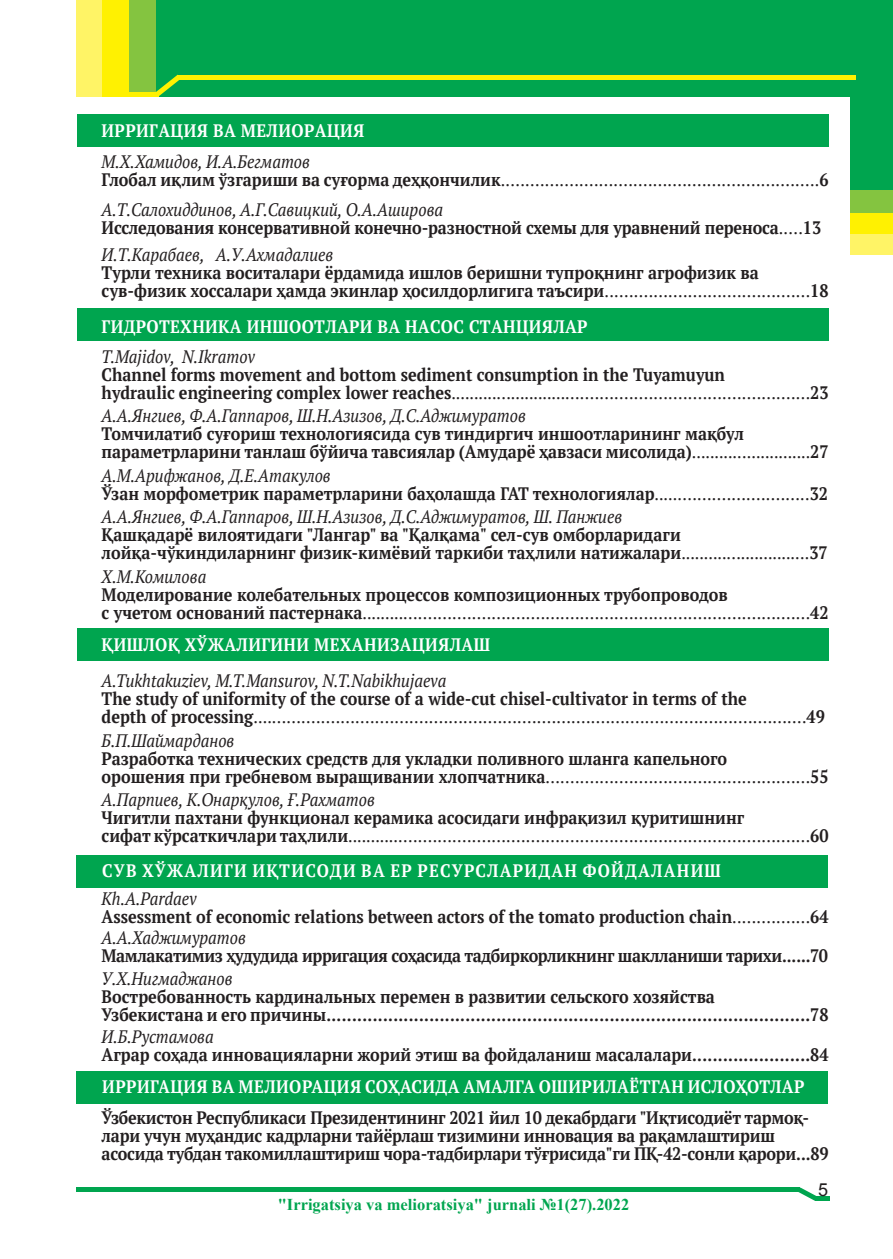
<style>
.page{position:relative;width:893px;height:1259px;background:#fff}
.page>*{position:absolute;margin:0;border:0;box-sizing:border-box;transform-origin:0 0}
.OSN{font:700 18px "PT Serif";color:#231f20;scale:.9 1}
.OSN-2{font:18px "PT Serif";color:#231f20;scale:.9 1}
.OSN-3{font:italic 18px "PT Serif";color:#231f20;scale:.9 1}
.OSN-4{font:700 18px "PT Serif";letter-spacing:.025em;color:#fff;scale:.9 1}
.OSN-5{font:700 18px "PT Serif";letter-spacing:-.025em;color:#231f20;scale:.9 1}
.OSN-6{font:700 18px "PT Serif";letter-spacing:.08em;color:#fff;scale:.9 1}
.t1{font:18px "Arial";color:#231f20}
.t2{font:700 16.5px "Times New Roman";color:#00a54f}
.s1{font-weight:700}
.s2{font-weight:400}
</style>
<div class="page">
<div style="left:77px;top:309px;width:751px;height:32px;background:#00a54f"></div>
<div style="left:77px;top:628px;width:751px;height:33px;background:#00a54f"></div>
<div style="left:77px;top:854px;width:751px;height:33px;background:#00a54f"></div>
<div style="left:77px;top:1071px;width:751px;height:33px;background:#00a54f"></div>
<div style="left:77px;top:114px;width:751px;height:33px;background:#00a54f"></div>
<div style="left:77px;top:1px;width:428px;height:96px;background:#fff466"></div>
<div style="left:103px;top:1px;width:432px;height:96px;background:#fff101"></div>
<div style="left:130px;top:1px;width:586px;height:96px;background:#84c440"></div>
<div style="left:156px;top:1px;width:737px;height:96px;background:#00a54f"></div>
<div style="left:851px;top:160px;width:42px;height:95px;background:#fff466"></div>
<div style="left:851px;top:160px;width:42px;height:73px;background:#fff101"></div>
<div style="left:851px;top:160px;width:42px;height:53px;background:#84c440"></div>
<div style="left:851px;top:95px;width:42px;height:95px;background:#00a54f"></div>
<hr style="left:178px;top:75px;width:678px;height:4px;background:#fff101">
<div style="left:129px;top:92px;width:29px;height:5px;background:#fff101"></div>
<svg style="left:156px;top:75px;width:25px;height:22px"></svg>
<div style="left:76px;top:1187px;width:724px;height:5px;background:#00a54f"></div>
<hr style="left:815px;top:1196px;width:14px;height:4px;background:#00a54f">
<svg style="left:798px;top:1187px;width:18px;height:13px"></svg>
<p class="OSN-4" style="left:102px;top:118px;width:293px">ИРРИГАЦИЯ ВА МЕЛИОРАЦИЯ</p>
<p class="OSN-3" style="left:102px;top:150px;width:233px">М.Х.Хамидов, И.А.Бегматов</p>
<p class="OSN-2" style="left:102px;top:168px;width:809px"><span class="s1">Глобал иқлим ўзгариши ва суғорма деҳқончилик</span>.................................................................<span class="s1">6</span></p>
<p class="OSN-3" style="left:102px;top:198px;width:381px">А.Т.Салохиддинов, А.Г.Савицкий, О.А.Аширова</p>
<p class="OSN" style="left:102px;top:216px;width:801px">Исследования консервативной конечно-разностной схемы для уравнений переноса<span class="s2">.....</span>13</p>
<p class="OSN-3" style="left:102px;top:243px;width:259px">И.Т.Карабаев, А.У.Ахмадалиев</p>
<p class="OSN" style="left:102px;top:261px;width:732px">Турли техника воситалари ёрдамида ишлов беришни тупроқнинг агрофизик ва</p>
<p class="OSN" style="left:102px;top:279px;width:809px">сув-физик хоссалари ҳамда экинлар ҳосилдорлигига таъсири<span class="s2">..........................................</span>18</p>
<p class="OSN-4" style="left:102px;top:315px;width:541px">ГИДРОТЕХНИКА ИНШООТЛАРИ ВА НАСОС СТАНЦИЯЛАР</p>
<p class="OSN-3" style="left:102px;top:345px;width:172px">T.Majidov, N.Ikramov</p>
<p class="OSN" style="left:102px;top:362px;width:694px">Channel forms movement and bottom sediment consumption in the Tuyamuyun</p>
<p class="OSN-2" style="left:102px;top:381px;width:809px"><span class="s1">hydraulic engineering complex lower reaches</span>...........................................................................<span class="s1">23</span></p>
<p class="OSN-3" style="left:102px;top:404px;width:473px">А.А.Янгиев, Ф.А.Гаппаров, Ш.Н.Азизов, Д.С.Аджимуратов</p>
<p class="OSN" style="left:102px;top:422px;width:715px">Томчилатиб суғориш технологиясида сув тиндиргич иншоотларининг мақбул</p>
<p class="OSN" style="left:102px;top:440px;width:809px">параметрларини танлаш бўйича тавсиялар (Амударё ҳавзаси мисолида)<span class="s2">..........................</span>27</p>
<p class="OSN-3" style="left:102px;top:464px;width:256px">А.М.Арифжанов, Д.Е.Атакулов</p>
<p class="OSN" style="left:102px;top:481px;width:809px">Ўзан морфометрик параметрларини баҳолашда ГАТ технологиялар<span class="s2">................................</span>32</p>
<p class="OSN-3" style="left:102px;top:505px;width:580px">А.А.Янгиев, Ф.А.Гаппаров, Ш.Н.Азизов, Д.С.Аджимуратов, Ш. Панжиев</p>
<p class="OSN" style="left:102px;top:523px;width:645px">Қашқадарё вилоятидаги "Лангар" ва "Қалқама" сел-сув омборларидаги</p>
<p class="OSN" style="left:102px;top:541px;width:808px">лойқа-чўкиндиларнинг физик-кимёвий таркиби таҳлили натижалари<span class="s2">............................</span>37</p>
<p class="OSN-3" style="left:102px;top:565px;width:118px">Х.М.Комилова</p>
<p class="OSN" style="left:102px;top:582px;width:697px">Моделирование колебательных процессов композиционных трубопроводов</p>
<p class="OSN-2" style="left:102px;top:601px;width:809px"><span class="s1">с учетом оснований пастернака</span>............................................................................................<span class="s1">42</span></p>
<p class="OSN-4" style="left:102px;top:633px;width:433px">ҚИШЛОҚ ХЎЖАЛИГИНИ МЕХАНИЗАЦИЯЛАШ</p>
<p class="OSN-3" style="left:102px;top:669px;width:384px">A.Tukhtakuziev, M.T.Mansurov, N.T.Nabikhujaeva</p>
<p class="OSN" style="left:102px;top:686px;width:718px">The study of uniformity of the course of a wide-cut chisel-cultivator in terms of the</p>
<p class="OSN-2" style="left:102px;top:705px;width:805px"><span class="s1">depth of processing</span>.................................................................................................................<span class="s1">49</span></p>
<p class="OSN-3" style="left:102px;top:728px;width:149px">Б.П.Шаймарданов</p>
<p class="OSN" style="left:102px;top:746px;width:696px">Разработка технических средств для укладки поливного шланга капельного</p>
<p class="OSN-2" style="left:102px;top:764px;width:809px"><span class="s1">орошения при гребневом выращивании хлопчатника</span>......................................................<span class="s1">55</span></p>
<p class="OSN-3" style="left:102px;top:788px;width:305px">А.Парпиев, К.Онарқулов, Ғ.Рахматов</p>
<p class="OSN" style="left:102px;top:805px;width:716px">Чигитли пахтани функционал керамика асосидаги инфрақизил қуритишнинг</p>
<p class="OSN-2" style="left:102px;top:824px;width:809px"><span class="s1">сифат кўрсаткичлари таҳлили</span>...............................................................................................<span class="s1">60</span></p>
<p class="OSN-6" style="left:102px;top:858px;width:689px">СУВ ХЎЖАЛИГИ ИҚТИСОДИ ВА ЕР РЕСУРСЛАРИДАН ФОЙДАЛАНИШ</p>
<p class="OSN-3" style="left:102px;top:887px;width:107px">Kh.A.Pardaev</p>
<p class="OSN" style="left:102px;top:904px;width:809px">Assessment of economic relations between actors of the tomato production chain<span class="s2">................</span>64</p>
<p class="OSN-3" style="left:102px;top:926px;width:162px">А.А.Хаджимуратов</p>
<p class="OSN-5" style="left:102px;top:943px;width:809px">Мамлакатимиз ҳудудида ирригация соҳасида тадбиркорликнинг шаклланиши тарихи......70</p>
<p class="OSN-3" style="left:102px;top:966px;width:147px">У.Х.Нигмаджанов</p>
<p class="OSN" style="left:102px;top:984px;width:683px">Востребованность кардинальных перемен в развитии сельского хозяйства</p>
<p class="OSN" style="left:102px;top:1002px;width:809px">Узбекистана и его причины..............................................................................................78</p>
<p class="OSN-3" style="left:102px;top:1025px;width:126px">И.Б.Рустамова</p>
<p class="OSN" style="left:102px;top:1042px;width:809px">Аграр соҳада инновацияларни жорий этиш ва фойдаланиш масалалари.......................84</p>
<p class="OSN-4" style="left:102px;top:1074px;width:782px">ИРРИГАЦИЯ ВА МЕЛИОРАЦИЯ СОҲАСИДА АМАЛГА ОШИРИЛАЁТГАН ИСЛОҲОТЛАР</p>
<p class="OSN" style="left:102px;top:1105px;width:788px">Ўзбекистон Республикаси Президентининг 2021 йил 10 декабрдаги "Иқтисодиёт тармоқ-</p>
<p class="OSN" style="left:102px;top:1123px;width:750px">лари учун муҳандис кадрларни тайёрлаш тизимини инновация ва рақамлаштириш</p>
<p class="OSN" style="left:102px;top:1141px;width:809px">асосида тубдан такомиллаштириш чора-тадбирлари тўғрисида"ги ПҚ-42-сонли қарори...89</p>
<p class="t2" style="left:278px;top:1192px;width:353px">"Irrigatsiya va melioratsiya" jurnali №1(27).2022</p>
<p class="t1" style="left:818px;top:1177px;width:12px">5</p>
</div>
